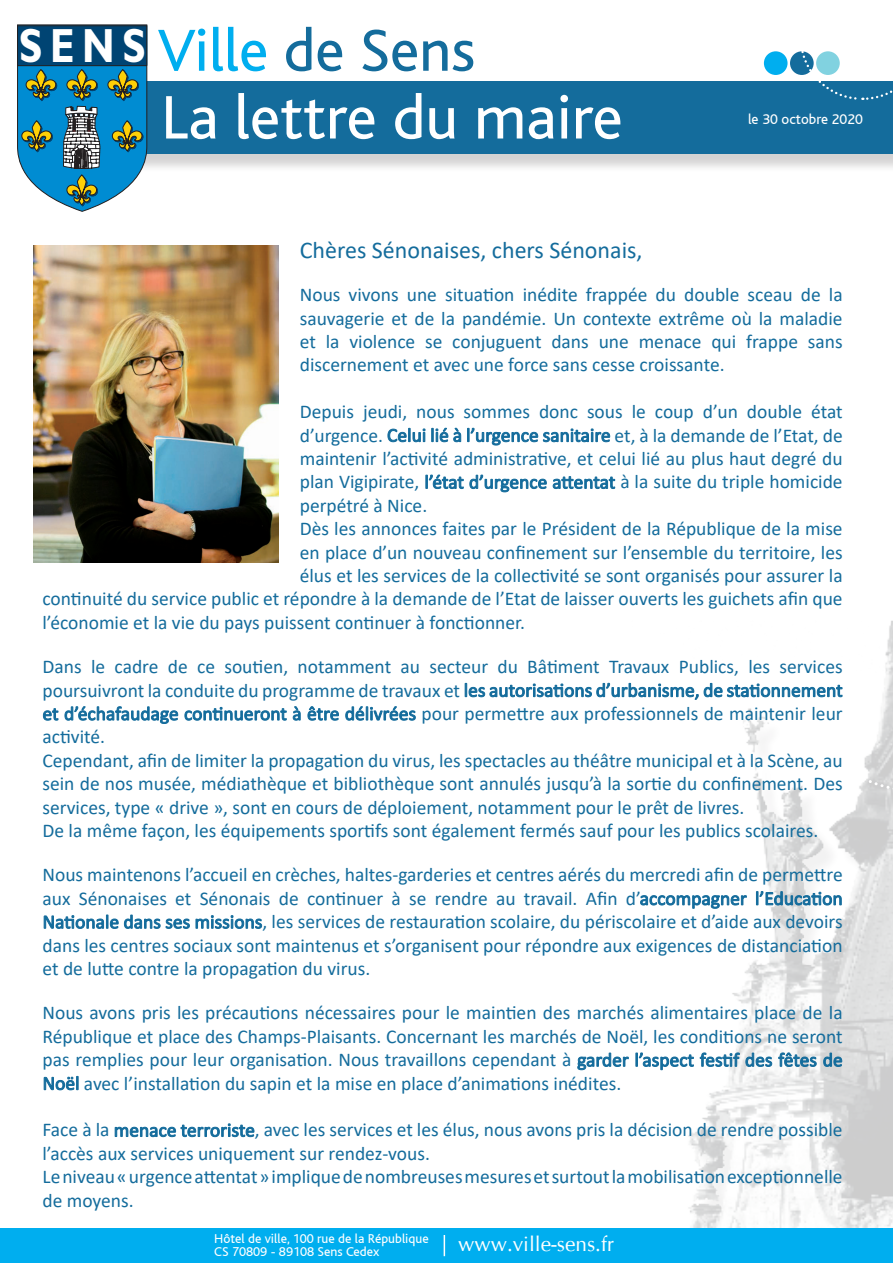
<style>
.page{position:relative;width:893px;height:1263px;background:#fff}
.page>*{position:absolute;margin:0;border:0;box-sizing:border-box;transform-origin:0 0}
.t1{font:64.2px "Bliss";color:#fff}
.t2{font:62.1px "Bliss";color:#146c9c}
.t3{font:24px "Calibri";color:#146c9c}
.t4{font:21px "CG Omega";color:#fff}
.t5{font:19.5px/23.4px "Calibri";color:#146c9c;text-align:justify}
.t6{font:14.85px "Bliss";color:#fff}
.t7{font:13.5px/13.5px "Bliss";color:#fff}
.s1{font-family:"Gill Sans Std";font-weight:700;font-size:48.15px;color:#fff}
.s2{color:#00aeef}
</style>
<div class="page">
<img style="left:602px;top:708px;width:291px;height:521px">
<svg style="left:795px;top:620px;width:98px;height:173px"></svg>
<div style="left:71px;top:83px;width:822px;height:90px;background:#231f20;opacity:.2"></div>
<div style="left:69px;top:81px;width:824px;height:73px;background:#146c9c"></div>
<svg style="left:17px;top:24px;width:131px;height:188px;background:#3682a0"></svg>
<div style="left:790px;top:51px;width:24px;height:24px;background:#146c9c;border-radius:50%"></div>
<svg style="left:798px;top:51px;width:95px;height:49px"></svg>
<div style="left:764px;top:51px;width:23px;height:24px;background:#00aeef;border-radius:50%"></div>
<div style="left:0;top:1229px;width:893px;height:34px;background:#00aeef"></div>
<svg style="left:444px;top:1235px;width:1px;height:21px"></svg>
<img style="left:33px;top:246px;width:246px;height:316px">
<h2 class="t2" style="left:19px;top:18px;width:458px"><span class="s1">S E N S</span> <span class="s2">Ville</span> de Sens</h2>
<h1 class="t1" style="left:161px;top:84px;width:463px">La lettre du maire</h1>
<p class="t6" style="left:748px;top:112px;width:116px">le 30 octobre 2020</p>
<p class="t3" style="left:300px;top:234px;width:344px">Chères Sénonaises, chers Sénonais,</p>
<p class="t5" style="left:300px;top:282px;width:544px">Nous vivons une situation inédite frappée du double sceau de la sauvagerie et de la pandémie. Un contexte extrême où la maladie et la violence se conjuguent dans une menace qui frappe sans discernement et avec une force sans cesse croissante.</p>
<p class="t5" style="left:300px;top:399px;width:544px">Depuis jeudi, nous sommes donc sous le coup d’un double état</p>
<p class="t5" style="left:300px;top:423px;width:544px">d’urgence. Celui lié à l’urgence sanitaire et, à la demande de l’Etat, de</p>
<p class="t5" style="left:300px;top:446px;width:544px">maintenir l’activité administrative, et celui lié au plus haut degré du</p>
<p class="t5" style="left:300px;top:470px;width:544px">plan Vigipirate, l’état d’urgence attentat à la suite du triple homicide</p>
<p class="t5" style="left:300px;top:493px;width:129px">perpétré à Nice.</p>
<p class="t5" style="left:300px;top:516px;width:544px">Dès les annonces faites par le Président de la République de la mise</p>
<p class="t5" style="left:300px;top:540px;width:544px">en place d’un nouveau confinement sur l’ensemble du territoire, les</p>
<p class="t5" style="left:300px;top:563px;width:544px">élus et les services de la collectivité se sont organisés pour assurer la</p>
<p class="t5" style="left:43px;top:587px;width:802px">continuité du service public et répondre à la demande de l’Etat de laisser ouverts les guichets afin que</p>
<p class="t5" style="left:43px;top:610px;width:484px">l’économie et la vie du pays puissent continuer à fonctionner.</p>
<p class="t5" style="left:43px;top:654px;width:802px;text-align:left">Dans le cadre de ce soutien, notamment au secteur du Bâtiment Travaux Publics, les services poursuivront la conduite du programme de travaux et les autorisations d’urbanisme, de stationnement et d’échafaudage continueront à être délivrées pour permettre aux professionnels de maintenir leur activité.<br>Cependant, afin de limiter la propagation du virus, les spectacles au théâtre municipal et à la Scène, au sein de nos musée, médiathèque et bibliothèque sont annulés jusqu’à la sortie du confinement. Des services, type « drive », sont en cours de déploiement, notamment pour le prêt de livres.<br>De la même façon, les équipements sportifs sont également fermés sauf pour les publics scolaires.</p>
<p class="t5" style="left:43px;top:863px;width:802px">Nous maintenons l’accueil en crèches, haltes-garderies et centres aérés du mercredi afin de permettre aux Sénonaises et Sénonais de continuer à se rendre au travail. Afin d’accompagner l’Education Nationale dans ses missions, les services de restauration scolaire, du périscolaire et d’aide aux devoirs dans les centres sociaux sont maintenus et s’organisent pour répondre aux exigences de distanciation et de lutte contre la propagation du virus.</p>
<p class="t5" style="left:43px;top:1001px;width:802px">Nous avons pris les précautions nécessaires pour le maintien des marchés alimentaires place de la République et place des Champs-Plaisants. Concernant les marchés de Noël, les conditions ne seront pas remplies pour leur organisation. Nous travaillons cependant à garder l’aspect festif des fêtes de Noël avec l’installation du sapin et la mise en place d’animations inédites.</p>
<p class="t5" style="left:43px;top:1118px;width:802px;text-align:left">Face à la menace terroriste, avec les services et les élus, nous avons pris la décision de rendre possible l’accès aux services uniquement sur rendez-vous.<br>Le niveau « urgence attentat » implique de nombreuses mesures et surtout la mobilisation exceptionnelle de moyens.</p>
<p class="t7" style="left:214px;top:1232px;width:216px">Hôtel de ville, 100 rue de la République<br>CS 70809 - 89108 Sens Cedex</p>
<p class="t4" style="left:458px;top:1231px;width:157px">www.ville-sens.fr</p>
</div>
